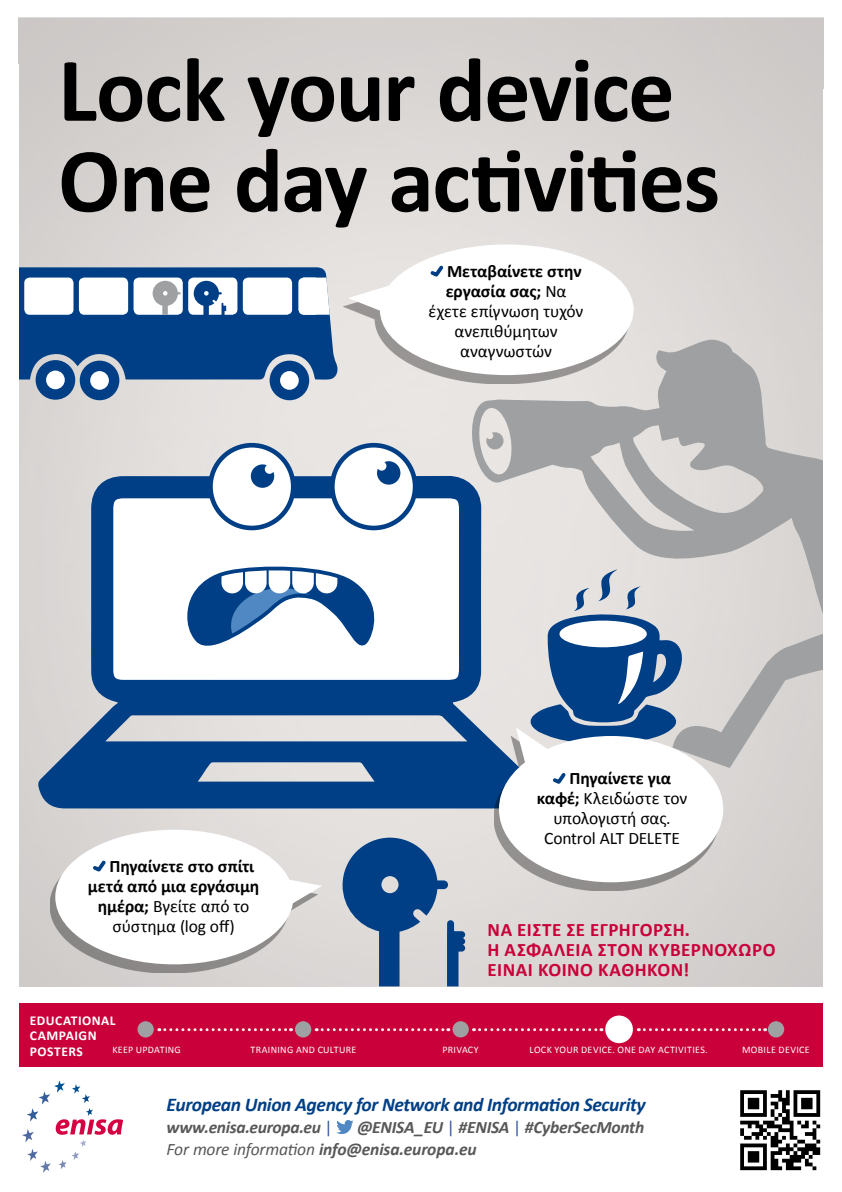
<style>
.page{position:relative;width:842px;height:1192px;background:#fff}
.page>*{position:absolute;margin:0;border:0;box-sizing:border-box;transform-origin:0 0}
.t1{font:700 92px/90.5px "Calibri";letter-spacing:-.015em;color:#000}
.t2{font:italic 700 19.5px "Calibri";letter-spacing:-.02em;color:#003f85}
.t3{font:700 19px/20px "Calibri";letter-spacing:.025em;color:#c90039}
.t4{font:17.5px "Calibri";letter-spacing:-.01em;color:#000}
.t5{font:italic 700 17.5px/22px "Calibri";letter-spacing:-.015em;color:#58585a}
.t6{font:700 17.5px "Calibri";color:#000}
.t7{font:700 13.55px/15.6px "Calibri";letter-spacing:.035em;color:#fff}
.t8{font:10px "Calibri";letter-spacing:.03em;color:#fff}
.s1{font-weight:400}
.s2{font-weight:700}
.s3{font-weight:400;font-style:normal;color:#395a97}
</style>
<div class="page">
<svg style="left:740px;top:1090px;width:80px;height:80px"></svg>
<svg style="left:22px;top:1081px;width:101px;height:92px"></svg>
<svg style="left:336px;top:1120px;width:18px;height:14px"></svg>
<div style="left:18px;top:1003px;width:806px;height:64px;background:#c90039"></div>
<img style="left:18px;top:17px;width:806px;height:969px">
<svg style="left:159px;top:1028px;width:132px;height:3px"></svg>
<svg style="left:316px;top:1028px;width:133px;height:3px"></svg>
<svg style="left:480px;top:1028px;width:122px;height:3px"></svg>
<svg style="left:638px;top:1028px;width:128px;height:3px"></svg>
<div style="left:137px;top:1021px;width:17px;height:16px;background:#9ea0a2;border-radius:50%"></div>
<div style="left:295px;top:1021px;width:16px;height:16px;background:#9ea0a2;border-radius:50%"></div>
<div style="left:452px;top:1021px;width:17px;height:16px;background:#9ea0a2;border-radius:50%"></div>
<div style="left:768px;top:1021px;width:16px;height:16px;background:#9ea0a2;border-radius:50%"></div>
<div style="left:605px;top:1016px;width:28px;height:27px;background:#fff;border-radius:50%"></div>
<svg style="left:38px;top:476px;width:478px;height:332px;background:#567ba5"></svg>
<svg style="left:113px;top:498px;width:346px;height:182px"></svg>
<div style="left:210px;top:445px;width:83px;height:83px;background:#fff;border-radius:50%"></div>
<div style="left:208px;top:443px;width:88px;height:87px;border:5px solid #003f85;border-radius:50%"></div>
<div style="left:332px;top:445px;width:83px;height:83px;background:#fff;border-radius:50%"></div>
<div style="left:330px;top:443px;width:87px;height:87px;border:5px solid #003f85;border-radius:50%"></div>
<svg style="left:251px;top:464px;width:23px;height:24px"></svg>
<svg style="left:377px;top:461px;width:23px;height:24px"></svg>
<svg style="left:178px;top:561px;width:202px;height:99px"></svg>
<svg style="left:343px;top:838px;width:122px;height:148px;background:#728eaf"></svg>
<svg style="left:470px;top:338px;width:354px;height:288px;background:#bfbfc1"></svg>
<svg style="left:486px;top:432px;width:17px;height:17px"></svg>
<div style="left:343px;top:253px;width:286px;height:131px;background:#000;opacity:.35"></div>
<svg style="left:348px;top:284px;width:42px;height:29px"></svg>
<div style="left:380px;top:244px;width:254px;height:131px;background:#fff;border-radius:50%"></div>
<div style="left:50px;top:838px;width:268px;height:135px;background:#000;opacity:.35"></div>
<svg style="left:289px;top:879px;width:33px;height:27px"></svg>
<div style="left:55px;top:830px;width:238px;height:134px;background:#fff;border-radius:50%"></div>
<svg style="left:93px;top:860px;width:13px;height:12px"></svg>
<svg style="left:18px;top:267px;width:321px;height:133px"></svg>
<svg style="left:430px;top:265px;width:14px;height:12px"></svg>
<div style="left:494px;top:736px;width:224px;height:155px;background:#000;opacity:.35"></div>
<div style="left:499px;top:736px;width:224px;height:146px;background:#fff;border-radius:50%"></div>
<svg style="left:516px;top:569px;width:308px;height:218px"></svg>
<h1 class="t1" style="left:58px;top:42px;width:664px">Lock your device<br>One day activities</h1>
<p class="t6" style="left:447px;top:259px;width:136px">Μεταβαίνετε στην</p>
<p class="t6" style="left:446px;top:279px;width:122px">εργασία σας; <span class="s1">ΝΑ</span></p>
<p class="t4" style="left:429px;top:299px;width:156px">ΈΧΕΤΕ ΕΠΊΓΝΩΣΗ ΤΥΧΌΝ</p>
<p class="t4" style="left:454px;top:319px;width:105px">ΑΝΕΠΙΘΎΜΗΤΩΝ</p>
<p class="t4" style="left:460px;top:339px;width:93px">ΑΝΑΓΝΩΣΤΏΝ</p>
<p class="t6" style="left:110px;top:854px;width:146px">Πηγαίνετε στο σπίτι</p>
<p class="t6" style="left:88px;top:874px;width:173px">μετά από μια εργάσιμη</p>
<p class="t4" style="left:98px;top:894px;width:153px"><span class="s2">ημέρα;</span> ΒΓΕΊΤΕ ΑΠΌ ΤΟ</p>
<p class="t4" style="left:112px;top:914px;width:124px">ΣΎΣΤΗΜΑ (LOG OFF)</p>
<p class="t6" style="left:569px;top:766px;width:103px">Πηγαίνετε για</p>
<p class="t4" style="left:537px;top:786px;width:152px"><span class="s2">καφέ;</span> ΚΛΕΙΔΏΣΤΕ ΤΟΝ</p>
<p class="t4" style="left:553px;top:806px;width:119px">ΥΠΟΛΟΓΙΣΤΉ ΣΑΣ.</p>
<p class="t4" style="left:544px;top:826px;width:137px">CONTROL ALT DELETE</p>
<p class="t3" style="left:488px;top:919px;width:289px">Να είστε σε εγρήγορση.<br>Η ασφάλεια στον κυβερνοχώρο είναι κοινό</p>
<p class="t3" style="left:598px;top:959px;width:93px">καθήκον!</p>
<p class="t7" style="left:30px;top:1012px;width:87px">educational campaign posters</p>
<p class="t8" style="left:112px;top:1043px;width:70px">KEEP UPDATING</p>
<p class="t8" style="left:442px;top:1043px;width:38px">PRIVACY</p>
<p class="t8" style="left:529px;top:1043px;width:180px">LOCK YOUR DEVICE. ONE DAY ACTIVITIES.</p>
<p class="t8" style="left:742px;top:1043px;width:69px">MOBILE DEVICE</p>
<p class="t8" style="left:251px;top:1043px;width:107px">TRAINING AND CULTURE</p>
<p class="t2" style="left:167px;top:1091px;width:481px">European Union Agency for Network and Information Security</p>
<p class="t5" style="left:167px;top:1115px;width:479px;text-indent:191px">@ENISA_EU <span class="s3">|</span> #ENISA <span class="s3">|</span> #CyberSecMonth<br><span class="s1">For more information</span> info@enisa.europa.eu</p>
<p class="t5" style="left:167px;top:1115px;width:168px">www.enisa.europa.eu <span class="s3">|</span></p>
</div>
